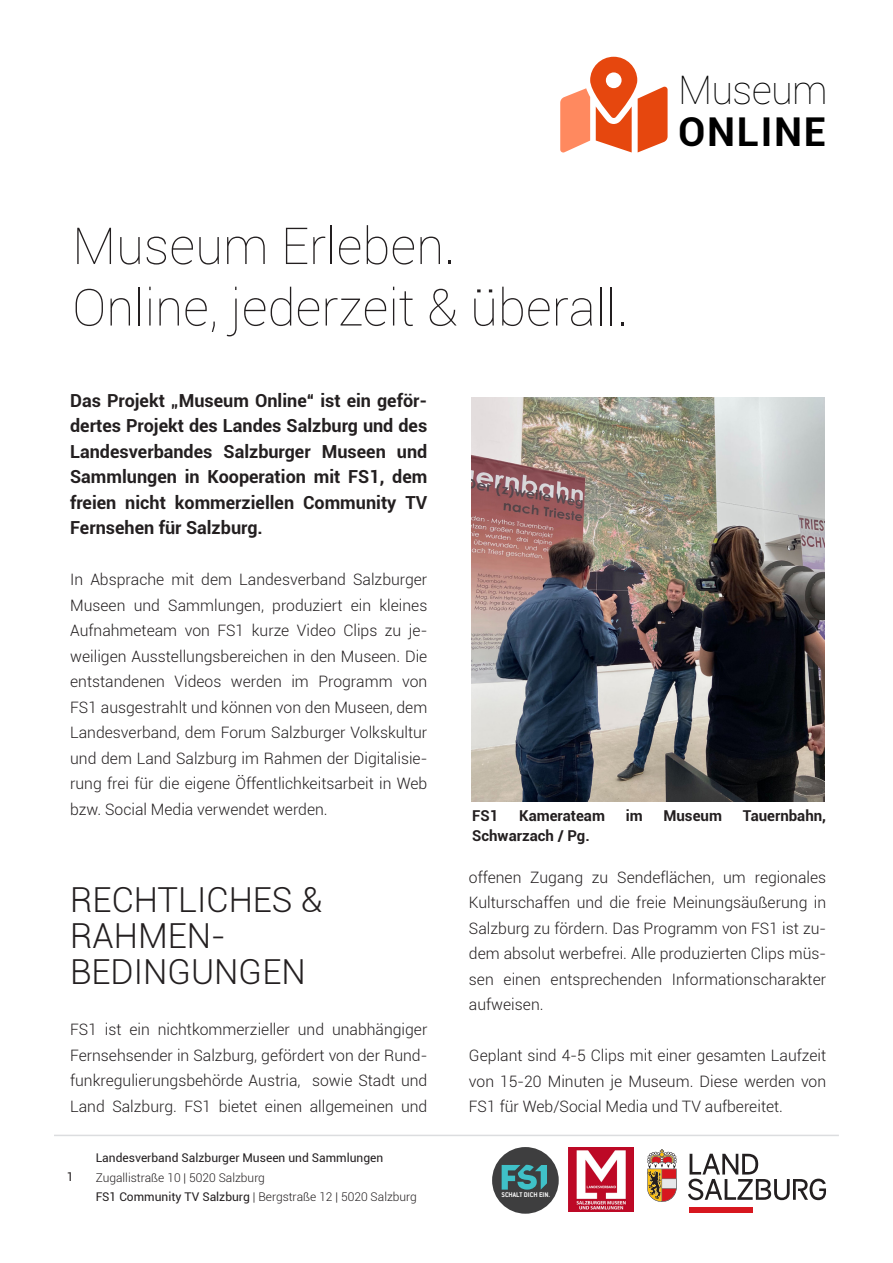
<style>
.page{position:relative;width:893px;height:1263px;background:#fff}
.page>*{position:absolute;margin:0;border:0;box-sizing:border-box;transform-origin:0 0}
.t1{font:100 51px "Roboto";color:#231f20}
.t2{font:100 39.75px "Roboto";letter-spacing:-.02em;color:#000}
.t3{font:700 39.75px "Roboto";letter-spacing:.04em;color:#000}
.t4{font:300 34.5px/36px "Roboto";color:#231f20}
.t5{font:700 18px/25.5px "Roboto";color:#231f20;text-align:justify}
.fliesstext{font:300 15.75px/25.5px "Roboto";color:#231f20;text-align:justify}
.t6{font:700 15px "Roboto";color:#231f20}
.t7{font:300 12px/19.5px "Roboto";color:#231f20}
.fliesstext-2{font:12px "Roboto";color:#231f20}
.t8{font:700 7.5px "Conduit ITC";color:#f9f9f9}
.s1{font-weight:400}
</style>
<div class="page">
<svg style="left:560px;top:57px;width:108px;height:96px"></svg>
<img style="left:569px;top:1147px;width:64px;height:65px">
<div style="left:492px;top:1147px;width:67px;height:67px;background:#3e3e3f;border-radius:50%"></div>
<svg style="left:502px;top:1164px;width:45px;height:25px"></svg>
<svg style="left:647px;top:1149px;width:30px;height:53px"></svg>
<div style="left:690px;top:1208px;width:63px;height:5px;background:#d7171f"></div>
<svg style="left:688px;top:1154px;width:138px;height:46px"></svg>
<hr style="left:54px;top:1135px;width:785px;height:1px;background:#dcdddf">
<img style="left:471px;top:398px;width:353px;height:403px">
<p class="t1" style="left:72px;top:211px;width:384px">Museum Erleben.</p>
<p class="t1" style="left:72px;top:272px;width:557px">Online, jederzeit &amp; überall.</p>
<h2 class="t2" style="left:678px;top:62px;width:151px">Museum</h2>
<h2 class="t3" style="left:678px;top:104px;width:149px">ONLINE</h2>
<p class="t5" style="left:70px;top:387px;width:359px">Das Projekt „Museum Online“ ist ein geför&shy;dertes Projekt des Landes Salzburg und des Landesverbandes Salzburger Museen und Sammlungen in Kooperation mit FS1, dem freien nicht kommerziellen Community TV Fernsehen für Salzburg.</p>
<p class="fliesstext" style="left:70px;top:566px;width:359px">In Absprache mit dem Landesverband Salzburger Museen und Sammlungen, produziert ein kleines Aufnahmeteam von FS1 kurze Video Clips zu je&shy;weiligen Ausstellungsbereichen in den Museen. Die entstandenen Videos werden im Programm von FS1 ausgestrahlt und können von den Museen, dem Landesverband, dem Forum Salzburger Volkskultur und dem Land Salzburg im Rahmen der Digitalisie&shy;rung frei für die eigene Öffentlichkeitsarbeit in Web bzw. Social Media verwendet werden.</p>
<p class="t4" style="left:70px;top:881px;width:254px">RECHTLICHES &amp;<br>RAHMEN-<br>BEDINGUNGEN</p>
<p class="fliesstext" style="left:70px;top:1016px;width:359px">FS1 ist ein nichtkommerzieller und unabhängiger Fernsehsender in Salzburg, gefördert von der Rund&shy;funkregulierungsbehörde Austria, sowie Stadt und Land Salzburg. FS1 bietet einen allgemeinen und</p>
<p class="fliesstext-2" style="left:67px;top:1168px;width:8px">1</p>
<p class="fliesstext-2" style="left:96px;top:1149px;width:289px">Landesverband Salzburger Museen und Sammlungen</p>
<p class="t7" style="left:96px;top:1167px;width:323px">Zugallistraße 10 | 5020 Salzburg<br><span class="s1">FS1 Community TV Salzburg</span> | Bergstraße 12 | 5020 Salzburg</p>
<p class="t6" style="left:472px;top:805px;width:28px">FS1</p>
<p class="t6" style="left:519px;top:805px;width:87px">Kamerateam</p>
<p class="t6" style="left:626px;top:805px;width:18px">im</p>
<p class="t6" style="left:663px;top:805px;width:60px">Museum</p>
<p class="t6" style="left:743px;top:805px;width:85px">Tauernbahn,</p>
<p class="t6" style="left:472px;top:825px;width:119px">Schwarzach / Pg.</p>
<p class="fliesstext" style="left:469px;top:864px;width:359px">offenen Zugang zu Sendeflächen, um regionales Kulturschaffen und die freie Meinungsäußerung in Salzburg zu fördern. Das Programm von FS1 ist zu&shy;dem absolut werbefrei. Alle produzierten Clips müs&shy;sen einen entsprechenden Informationscharakter aufweisen.</p>
<p class="fliesstext" style="left:469px;top:1042px;width:359px">Geplant sind 4-5 Clips mit einer gesamten Laufzeit von 15-20 Minuten je Museum. Diese werden von FS1 für Web/Social Media und TV aufbereitet.</p>
<p class="t8" style="left:501px;top:1190px;width:50px">SCHALT DICH EIN.</p>
</div>
